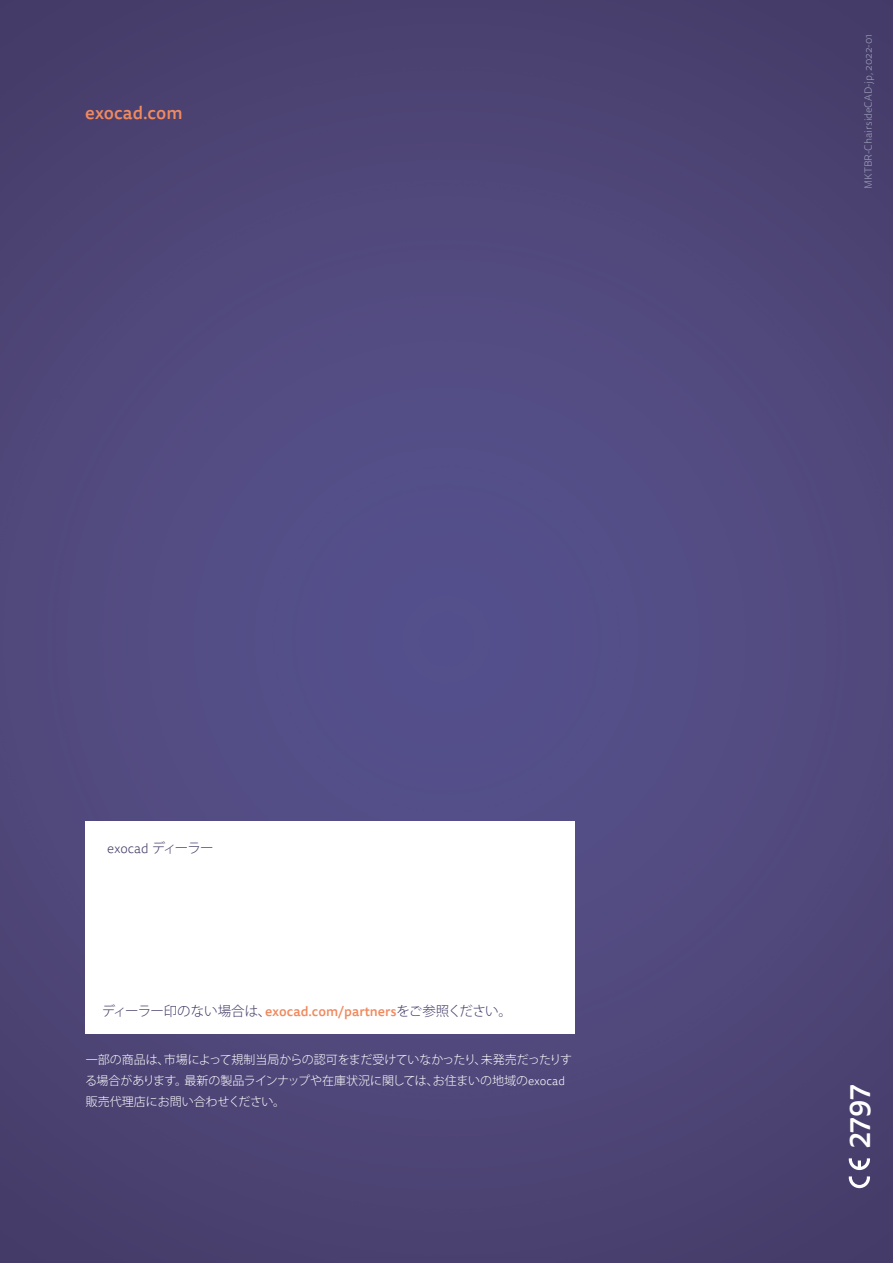
<style>
.page{position:relative;width:893px;height:1263px;background:#fff}
.page>*{position:absolute;margin:0;border:0;box-sizing:border-box;transform-origin:0 0}
.t1{font:500 29.1px "Tisa Sans Pro";color:#fff}
.t2{font:500 18px "Tisa Sans Pro";color:#f08a5f}
.t3{font:300 13.5px "Koz Go Pro";letter-spacing:-.02em;color:#433a67}
.t4{font:300 13.5px "Tisa Sans Pro";color:#433a67}
.t5{font:300 12px/21px "Koz Go Pro";color:#fff}
.t6{font:300 10.5px "Tisa Sans Pro";color:#9ca0b9}
.s1{font-family:"Koz Go Pro"}
.s2{font-family:"Tisa Sans Pro";font-weight:500;color:#f08a5f}
.s3{font-family:"Tisa Sans Pro"}
</style>
<div class="page">
<img style="left:0;top:0;width:893px;height:1263px">
<svg style="left:849px;top:1176px;width:21px;height:12px"></svg>
<svg style="left:849px;top:1158px;width:21px;height:12px"></svg>
<div style="left:86px;top:821px;width:489px;height:212px;background:#fff"></div>
<h2 class="t2" style="left:85px;top:101px;width:99px">exocad.com</h2>
<p class="t4" style="left:107px;top:839px;width:108px">exocad <span class="s1">ディーラー</span></p>
<p class="t3" style="left:102px;top:1002px;width:412px">ディーラー印のない場合は、<span class="s2">exocad.com/partners</span>をご参照ください。</p>
<p class="t5" style="left:85px;top:1049px;width:489px">一部の商品は、市場によって規制当局からの認可をまだ受けていなかったり、未発売だったりする場合があります。最新の製品ラインナップや在庫状況に関しては、お住まいの地域の<span class="s3">exocad</span>販売代理店にお問い合わせください。</p>
<p class="t6" style="left:861px;top:189px;width:156px;rotate:-90deg">MKTBR-ChairsideCAD-jp, 2022-01</p>
<h1 class="t1" style="left:839px;top:1148px;width:65px;rotate:-90deg">2797</h1>
</div>
